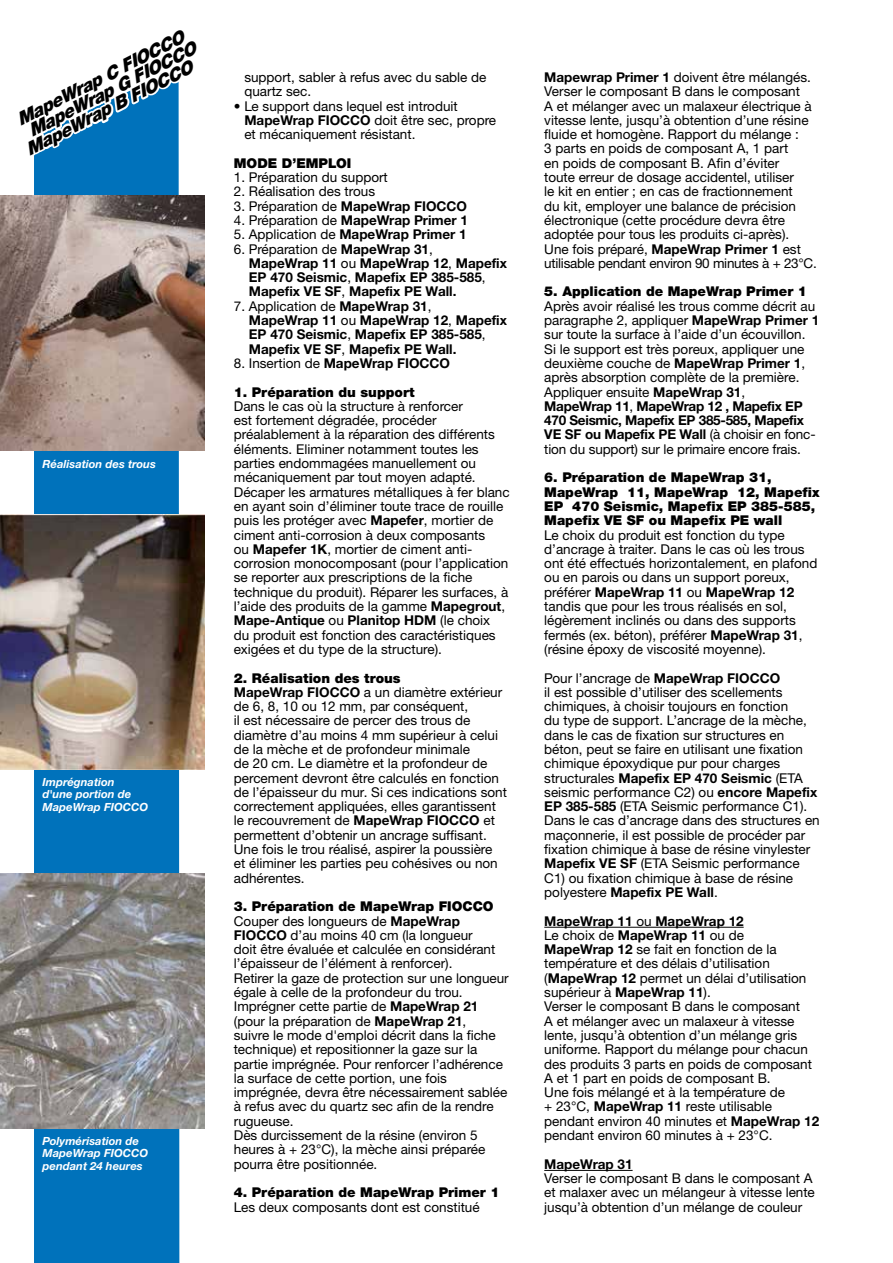
<style>
.page{position:relative;width:893px;height:1263px;background:#fff}
.page>*{position:absolute;margin:0;border:0;box-sizing:border-box;transform-origin:0 0}
.t1{font:italic 900 18px "Helvetica Neue LTW1 G";color:#000}
.t2{font:13.5px/14.2px "Helvetica Neue LTW1 G";color:#000}
.t3{font:700 13.5px/14.2px "Helvetica Neue LTW1 G";color:#000}
.t4{font:900 13.5px/14.2px "Helvetica Neue LTW1 G";color:#000}
.t5{font:italic 700 11.25px/12.8px "Helvetica Neue LTW1 G";color:#fff}
.s1{font-weight:700}
.s2{font-weight:400}
.s3{font-weight:900}
</style>
<div class="page">
<hr style="left:544px;top:927px;width:200px;height:1px;background:#000">
<hr style="left:544px;top:1170px;width:89px;height:1px;background:#000">
<div style="left:34px;top:451px;width:145px;height:812px;background:#0072bb"></div>
<img style="left:0;top:196px;width:204px;height:255px">
<img style="left:0;top:514px;width:204px;height:256px">
<img style="left:0;top:874px;width:204px;height:255px">
<svg style="left:16px;top:82px;width:184px;height:266px"></svg>
<h1 class="t1" style="left:13px;top:111px;width:187px;rotate:-27deg">MapeWrap C FIOCCO</h1>
<h1 class="t1" style="left:24px;top:122px;width:187px;rotate:-27deg">MapeWrap G FIOCCO</h1>
<h1 class="t1" style="left:22px;top:140px;width:187px;rotate:-27deg">MapeWrap B FIOCCO</h1>
<p class="t5" style="left:43px;top:458px;width:115px">Réalisation des trous</p>
<p class="t5" style="left:43px;top:775px;width:107px">Imprégnation<br>d'une portion de<br>MapeWrap FIOCCO</p>
<p class="t5" style="left:43px;top:1134px;width:107px">Polymérisation de<br>MapeWrap FIOCCO pendant 24 heures</p>
<p class="t2" style="left:244px;top:70px;width:244px">support, sabler à refus avec du sable de quartz sec.</p>
<p class="t2" style="left:244px;top:98px;width:253px;text-indent:-11px">• Le support dans lequel est introduit<br><span class="s1">MapeWrap FIOCCO</span> doit être sec, propre et mécaniquement résistant.</p>
<p class="t4" style="left:234px;top:156px;width:119px">MODE D’EMPLOI</p>
<p class="t2" style="left:234px;top:170px;width:156px">1. Préparation du support</p>
<p class="t2" style="left:234px;top:184px;width:143px">2. Réalisation des trous</p>
<p class="t2" style="left:234px;top:199px;width:235px">3. Préparation de <span class="s1">MapeWrap FIOCCO</span></p>
<p class="t2" style="left:234px;top:213px;width:236px">4. Préparation de <span class="s1">MapeWrap Primer 1</span></p>
<p class="t2" style="left:234px;top:227px;width:234px">5. Application de <span class="s1">MapeWrap Primer 1</span></p>
<p class="t3" style="left:249px;top:241px;width:260px;text-indent:-15px"><span class="s2">6. Préparation de</span> MapeWrap 31<span class="s2">,<br></span>MapeWrap 11 <span class="s2">ou</span> MapeWrap 12<span class="s2">,</span> Mapefix EP 470 Seismic<span class="s2">,</span> Mapefix EP 385-585<span class="s2">, </span>Mapefix VE SF<span class="s2">,</span> Mapefix PE Wall.</p>
<p class="t3" style="left:249px;top:299px;width:260px;text-indent:-15px"><span class="s2">7. Application de</span> MapeWrap 31<span class="s2">,<br></span>MapeWrap 11 <span class="s2">ou</span> MapeWrap 12<span class="s2">,</span> Mapefix EP 470 Seismic<span class="s2">,</span> Mapefix EP 385-585<span class="s2">, </span>Mapefix VE SF<span class="s2">,</span> Mapefix PE Wall.</p>
<p class="t3" style="left:234px;top:356px;width:218px"><span class="s2">8. Insertion de</span> MapeWrap FIOCCO</p>
<p class="t4" style="left:234px;top:385px;width:182px">1. Préparation du support</p>
<p class="t2" style="left:234px;top:399px;width:277px">Dans le cas où la structure à renforcer<br>est fortement dégradée, procéder préalablement à la réparation des différents éléments. Eliminer notamment toutes les parties endommagées manuellement ou mécaniquement par tout moyen adapté.<br>Décaper les armatures métalliques à fer blanc en ayant soin d’éliminer toute trace de rouille puis les protéger avec <span class="s1">Mapefer</span>, mortier de ciment anti-corrosion à deux composants<br>ou <span class="s1">Mapefer 1K</span>, mortier de ciment anti&shy;corrosion monocomposant (pour l’application se reporter aux prescriptions de la fiche technique du produit). Réparer les surfaces, à l’aide des produits de la gamme <span class="s1">Mapegrout</span>, <span class="s1">Mape-Antique</span> ou <span class="s1">Planitop HDM</span> (le choix<br>du produit est fonction des caractéristiques exigées et du type de la structure).</p>
<p class="t2" style="left:234px;top:670px;width:275px"><span class="s3">2. Réalisation des trous<br></span><span class="s1">MapeWrap FIOCCO</span> a un diamètre extérieur de 6, 8, 10 ou 12 mm, par conséquent,<br>il est nécessaire de percer des trous de diamètre d’au moins 4 mm supérieur à celui de la mèche et de profondeur minimale<br>de 20 cm. Le diamètre et la profondeur de percement devront être calculés en fonction de l’épaisseur du mur. Si ces indications sont correctement appliquées, elles garantissent le recouvrement de <span class="s1">MapeWrap FIOCCO</span> et permettent d’obtenir un ancrage suffisant.<br>Une fois le trou réalisé, aspirer la poussière et éliminer les parties peu cohésives ou non adhérentes.</p>
<p class="t2" style="left:234px;top:899px;width:276px"><span class="s3">3. Préparation de MapeWrap FIOCCO </span>Couper des longueurs de <span class="s1">MapeWrap FIOCCO</span> d’au moins 40 cm (la longueur<br>doit être évaluée et calculée en considérant l’épaisseur de l’élément à renforcer).<br>Retirer la gaze de protection sur une longueur égale à celle de la profondeur du trou.<br>Imprégner cette partie de <span class="s1">MapeWrap 21 </span>(pour la préparation de <span class="s1">MapeWrap 21</span>,<br>suivre le mode d'emploi décrit dans la fiche technique) et repositionner la gaze sur la partie imprégnée. Pour renforcer l’adhérence la surface de cette portion, une fois imprégnée, devra être nécessairement sablée à refus avec du quartz sec afin de la rendre rugueuse.<br>Dès durcissement de la résine (environ 5 heures à + 23°C), la mèche ainsi préparée pourra être positionnée.</p>
<p class="t4" style="left:234px;top:1185px;width:267px">4. Préparation de MapeWrap Primer 1</p>
<p class="t2" style="left:234px;top:1199px;width:247px">Les deux composants dont est constitué</p>
<p class="t2" style="left:544px;top:70px;width:274px"><span class="s1">Mapewrap Primer 1</span> doivent être mélangés.<br>Verser le composant B dans le composant<br>A et mélanger avec un malaxeur électrique à vitesse lente, jusqu’à obtention d’une résine fluide et homogène. Rapport du mélange :<br>3 parts en poids de composant A, 1 part<br>en poids de composant B. Afin d’éviter<br>toute erreur de dosage accidentel, utiliser<br>le kit en entier ; en cas de fractionnement<br>du kit, employer une balance de précision électronique (cette procédure devra être adoptée pour tous les produits ci-après).<br>Une fois préparé, <span class="s1">MapeWrap Primer 1</span> est utilisable pendant environ 90 minutes à + 23°C.</p>
<p class="t4" style="left:544px;top:284px;width:264px">5. Application de MapeWrap Primer 1</p>
<p class="t2" style="left:544px;top:299px;width:276px">Après avoir réalisé les trous comme décrit au paragraphe 2, appliquer <span class="s1">MapeWrap Primer 1 </span>sur toute la surface à l’aide d’un écouvillon.<br>Si le support est très poreux, appliquer une deuxième couche de <span class="s1">MapeWrap Primer 1</span>, après absorption complète de la première.<br>Appliquer ensuite <span class="s1">MapeWrap 31</span>,<br><span class="s1">MapeWrap 11</span>, <span class="s1">MapeWrap 12 , Mapefix EP 470 Seismic, Mapefix EP 385-585, Mapefix VE SF ou Mapefix PE Wall</span> (à choisir en fonc&shy;tion du support) sur le primaire encore frais.</p>
<p class="t4" style="left:544px;top:470px;width:277px">6. Préparation de MapeWrap 31,<br>MapeWrap 11, MapeWrap 12, Mapefix<br>EP 470 Seismic, Mapefix EP 385-585,<br>Mapefix VE SF ou Mapefix PE wall</p>
<p class="t2" style="left:544px;top:527px;width:275px">Le choix du produit est fonction du type d’ancrage à traiter. Dans le cas où les trous ont été effectués horizontalement, en plafond ou en parois ou dans un support poreux, préférer <span class="s1">MapeWrap 11</span> ou <span class="s1">MapeWrap 12 </span>tandis que pour les trous réalisés en sol, légèrement inclinés ou dans des supports fermés (ex. béton), préférer <span class="s1">MapeWrap 31</span>, (résine époxy de viscosité moyenne).</p>
<p class="t2" style="left:544px;top:670px;width:277px">Pour l’ancrage de <span class="s1">MapeWrap FIOCCO<br></span>il est possible d’utiliser des scellements chimiques, à choisir toujours en fonction<br>du type de support. L’ancrage de la mèche, dans le cas de fixation sur structures en béton, peut se faire en utilisant une fixation chimique époxydique pur pour charges structurales <span class="s1">Mapefix EP 470 Seismic</span> (ETA seismic performance C2) ou <span class="s1">encore Mapefix EP 385-585</span> (ETA Seismic performance C1).<br>Dans le cas d’ancrage dans des structures en maçonnerie, il est possible de procéder par fixation chimique à base de résine vinylester <span class="s1">Mapefix VE SF</span> (ETA Seismic performance C1) ou fixation chimique à base de résine polyestere <span class="s1">Mapefix PE Wall</span>.</p>
<p class="t2" style="left:544px;top:913px;width:276px"><span class="s1">MapeWrap 11</span> ou <span class="s1">MapeWrap 12<br></span>Le choix de <span class="s1">MapeWrap 11</span> ou de<br><span class="s1">MapeWrap 12</span> se fait en fonction de la température et des délais d’utilisation (<span class="s1">MapeWrap 12</span> permet un délai d’utilisation supérieur à <span class="s1">MapeWrap 11</span>).<br>Verser le composant B dans le composant<br>A et mélanger avec un malaxeur à vitesse lente, jusqu’à obtention d’un mélange gris uniforme. Rapport du mélange pour chacun des produits 3 parts en poids de composant A et 1 part en poids de composant B.<br>Une fois mélangé et à la température de<br>+ 23°C, <span class="s1">MapeWrap 11</span> reste utilisable pendant environ 40 minutes et <span class="s1">MapeWrap 12 </span>pendant environ 60 minutes à + 23°C.</p>
<p class="t3" style="left:544px;top:1157px;width:90px">MapeWrap 31</p>
<p class="t2" style="left:544px;top:1171px;width:272px">Verser le composant B dans le composant A et malaxer avec un mélangeur à vitesse lente jusqu’à obtention d’un mélange de couleur</p>
</div>
